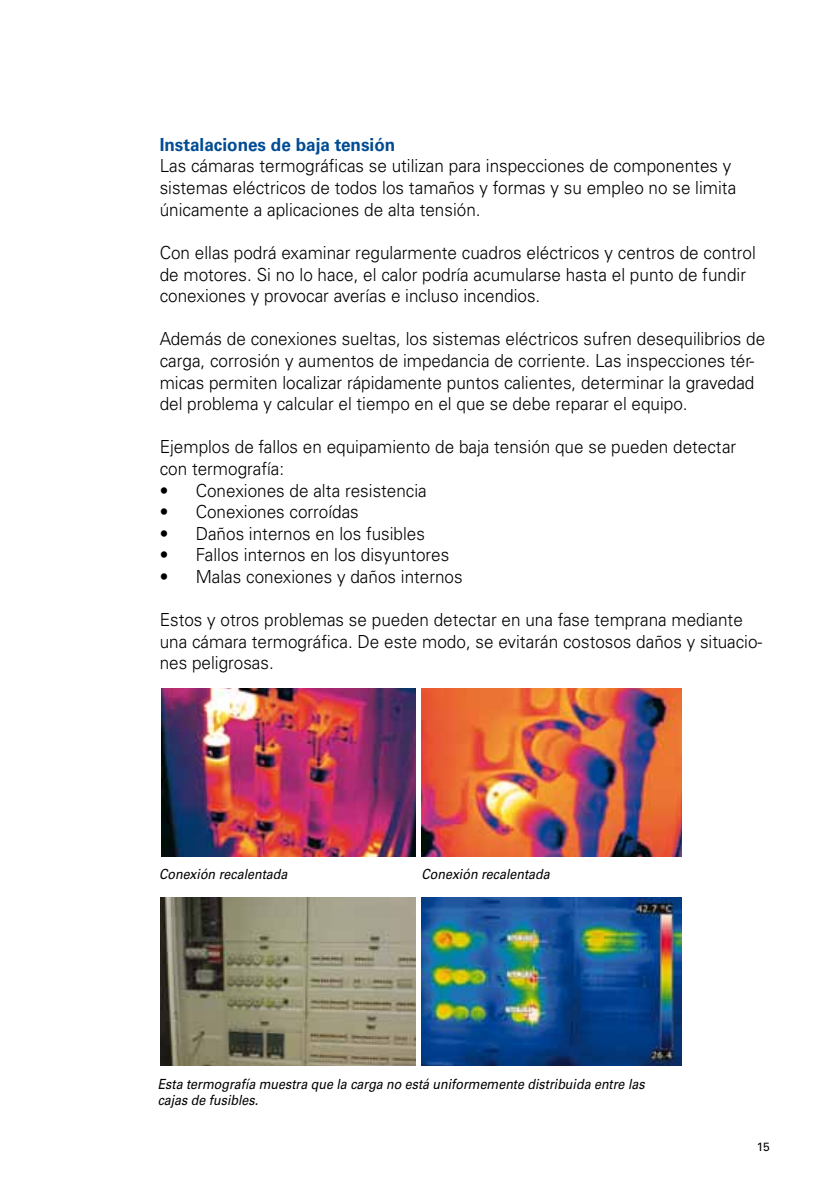
<style>
.page{position:relative;width:840px;height:1191px;background:#fff}
.page>*{position:absolute;margin:0;border:0;box-sizing:border-box;transform-origin:0 0}
.t1{font:300 18px/21.6px "Univers LT Std";color:#000;scale:.95 1}
.t2{font:700 18px "Univers LT Std";color:#004c93;scale:.95 1}
.t3{font:italic 14px/16.8px "Univers LT Std";color:#000;scale:.89 1}
.t4{font:12px "Univers LT Std";color:#000}
</style>
<div class="page">
<img style="left:161px;top:688px;width:255px;height:168px">
<img style="left:421px;top:688px;width:260px;height:168px">
<img style="left:160px;top:897px;width:256px;height:168px">
<img style="left:421px;top:897px;width:260px;height:168px">
<p class="t2" style="left:159px;top:134px;width:249px">Instalaciones de baja tensión</p>
<p class="t1" style="left:159px;top:155px;width:608px">Las cámaras termográficas se utilizan para inspecciones de componentes y sistemas eléctricos de todos los tamaños y formas y su empleo no se limita únicamente a aplicaciones de alta tensión.</p>
<p class="t1" style="left:159px;top:242px;width:628px">Con ellas podrá examinar regularmente cuadros eléctricos y centros de control de motores. Si no lo hace, el calor podría acumularse hasta el punto de fundir conexiones y provocar averías e incluso incendios.</p>
<p class="t1" style="left:159px;top:328px;width:638px">Además de conexiones sueltas, los sistemas eléctricos sufren desequilibrios de carga, corrosión y aumentos de impedancia de corriente. Las inspecciones tér&shy;micas permiten localizar rápidamente puntos calientes, determinar la gravedad del problema y calcular el tiempo en el que se debe reparar el equipo.</p>
<p class="t1" style="left:159px;top:436px;width:608px">Ejemplos de fallos en equipamiento de baja tensión que se pueden detectar con termografía:</p>
<p class="t1" style="left:159px;top:479px;width:282px">• Conexiones de alta resistencia</p>
<p class="t1" style="left:159px;top:501px;width:211px">• Conexiones corroídas</p>
<p class="t1" style="left:159px;top:522px;width:280px">• Daños internos en los fusibles</p>
<p class="t1" style="left:159px;top:544px;width:306px">• Fallos internos en los disyuntores</p>
<p class="t1" style="left:159px;top:566px;width:320px">• Malas conexiones y daños internos</p>
<p class="t1" style="left:159px;top:609px;width:635px">Estos y otros problemas se pueden detectar en una fase temprana mediante una cámara termográfica. De este modo, se evitarán costosos daños y situacio&shy;nes peligrosas.</p>
<p class="t3" style="left:159px;top:865px;width:145px">Conexión recalentada</p>
<p class="t3" style="left:421px;top:865px;width:145px">Conexión recalentada</p>
<p class="t3" style="left:158px;top:1075px;width:548px">Esta termografía muestra que la carga no está uniformemente distribuida entre las cajas de fusibles.</p>
<p class="t4" style="left:756px;top:1139px;width:15px">15</p>
</div>
